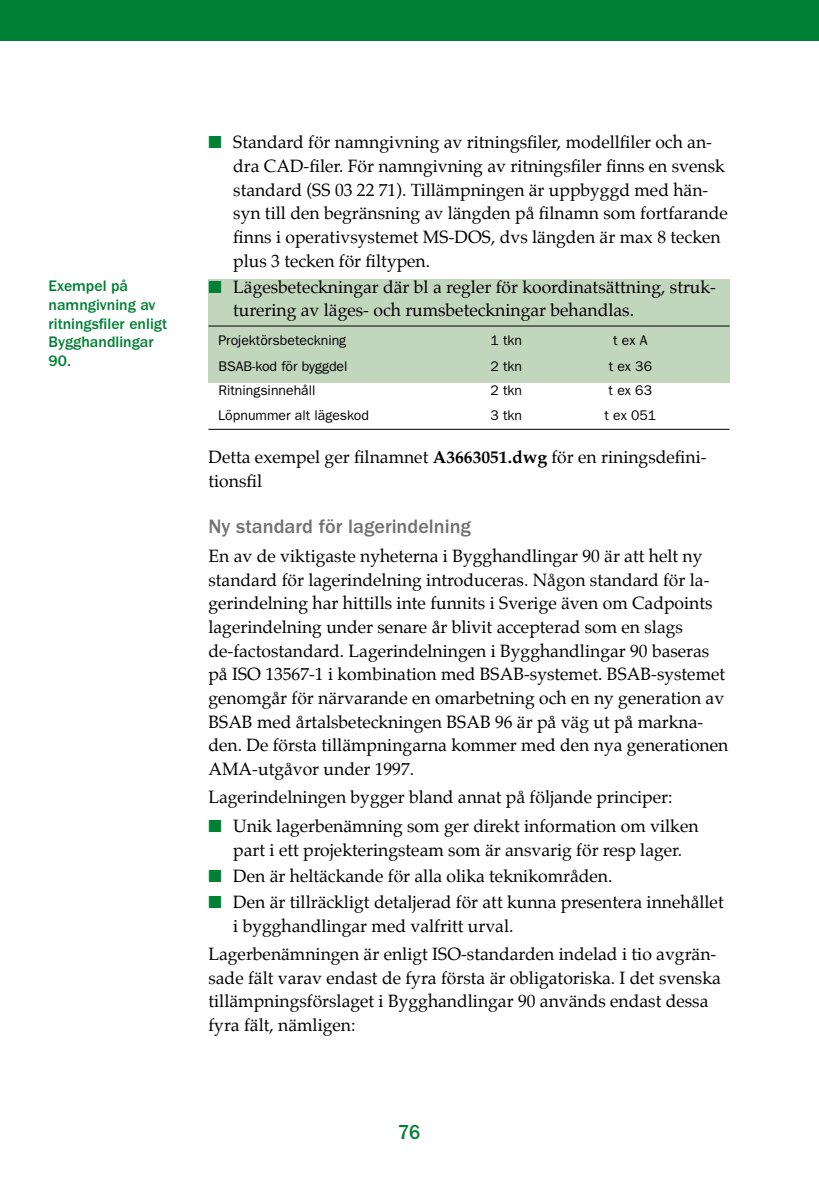
<style>
.page{position:relative;width:819px;height:1191px;background:#fff}
.page>*{position:absolute;margin:0;border:0;box-sizing:border-box;transform-origin:0 0}
.t1{font:500 21px "Franklin Gothic";color:#008035;scale:.9 1}
.t2{font:500 20.12px "Franklin Gothic";color:#707172}
.t3{font:17.5px/23.6px "Palatino";color:#000}
.t4{font:500 15.75px/18.9px "Franklin Gothic";color:#008035}
.t5{font:14px "Franklin Gothic";color:#000}
.s1{color:#008035}
.s2{font-weight:700}
</style>
<div class="page">
<div style="left:0;top:0;width:818px;height:41px;background:#008035"></div>
<div style="left:208px;top:279px;width:521px;height:103px;background:#c1d6bd"></div>
<hr style="left:208px;top:325px;width:521px;height:1px;background:#000">
<hr style="left:208px;top:429px;width:521px;height:1px;background:#000">
<p class="t4" style="left:49px;top:276px;width:120px">Exempel på namngivning av ritningsfiler enligt<br>Bygghandlingar<br>90.</p>
<p class="t3" style="left:233px;top:131px;width:496px;text-indent:-25px"><span class="s1">■</span> Standard för namngivning av ritningsfiler, modellfiler och an&shy;dra CAD-filer. För namngivning av ritningsfiler finns en svensk standard (SS 03 22 71). Tillämpningen är uppbyggd med hän&shy;syn till den begränsning av längden på filnamn som fortfarande finns i operativsystemet MS-DOS, dvs längden är max 8 tecken plus 3 tecken för filtypen.</p>
<p class="t3" style="left:233px;top:275px;width:484px;text-indent:-25px"><span class="s1">■</span> Lägesbeteckningar där bl a regler för koordinatsättning, struk&shy;turering av läges- och rumsbeteckningar behandlas.</p>
<p class="t5" style="left:218px;top:333px;width:129px">Projektörsbeteckning</p>
<p class="t5" style="left:490px;top:333px;width:33px">1 tkn</p>
<p class="t5" style="left:613px;top:333px;width:36px">t ex A</p>
<p class="t5" style="left:218px;top:358px;width:131px">BSAB-kod för byggdel</p>
<p class="t5" style="left:490px;top:358px;width:33px">2 tkn</p>
<p class="t5" style="left:608px;top:358px;width:45px">t ex 36</p>
<p class="t5" style="left:218px;top:382px;width:99px">Ritningsinnehåll</p>
<p class="t5" style="left:490px;top:382px;width:33px">2 tkn</p>
<p class="t5" style="left:608px;top:382px;width:45px">t ex 63</p>
<p class="t5" style="left:218px;top:407px;width:152px">Löpnummer alt lägeskod</p>
<p class="t5" style="left:490px;top:407px;width:33px">3 tkn</p>
<p class="t5" style="left:604px;top:407px;width:53px">t ex 051</p>
<p class="t3" style="left:208px;top:445px;width:498px">Detta exempel ger filnamnet <span class="s2">A3663051.dwg</span> för en riningsdefini&shy;tionsfil</p>
<p class="t2" style="left:208px;top:515px;width:264px">Ny standard för lagerindelning</p>
<p class="t3" style="left:208px;top:544px;width:521px">En av de viktigaste nyheterna i Bygghandlingar 90 är att helt ny standard för lagerindelning introduceras. Någon standard för la&shy;gerindelning har hittills inte funnits i Sverige även om Cadpoints lagerindelning under senare år blivit accepterad som en slags de‑factostandard. Lagerindelningen i Bygghandlingar 90 baseras på ISO 13567-1 i kombination med BSAB-systemet. BSAB-systemet genomgår för närvarande en omarbetning och en ny generation av BSAB med årtalsbeteckningen BSAB 96 är på väg ut på markna&shy;den. De första tillämpningarna kommer med den nya generationen AMA-utgåvor under 1997.</p>
<p class="t3" style="left:208px;top:785px;width:465px">Lagerindelningen bygger bland annat på följande principer:</p>
<p class="t3" style="left:208px;top:814px;width:491px;text-align:center"><span class="s1">■</span> Unik lagerbenämning som ger direkt information om vilken part i ett projekteringsteam som är ansvarig för resp lager.</p>
<p class="t3" style="left:208px;top:864px;width:405px"><span class="s1">■</span> Den är heltäckande för alla olika teknikområden.</p>
<p class="t3" style="left:233px;top:890px;width:492px;text-indent:-25px"><span class="s1">■</span> Den är tillräckligt detaljerad för att kunna presentera innehållet i bygghandlingar med valfritt urval.</p>
<p class="t3" style="left:208px;top:942px;width:514px">Lagerbenämningen är enligt ISO-standarden indelad i tio avgrän&shy;sade fält varav endast de fyra första är obligatoriska. I det svenska tillämpningsförslaget i Bygghandlingar 90 används endast dessa fyra fält, nämligen:</p>
<p class="t1" style="left:398px;top:1120px;width:26px">76</p>
</div>
